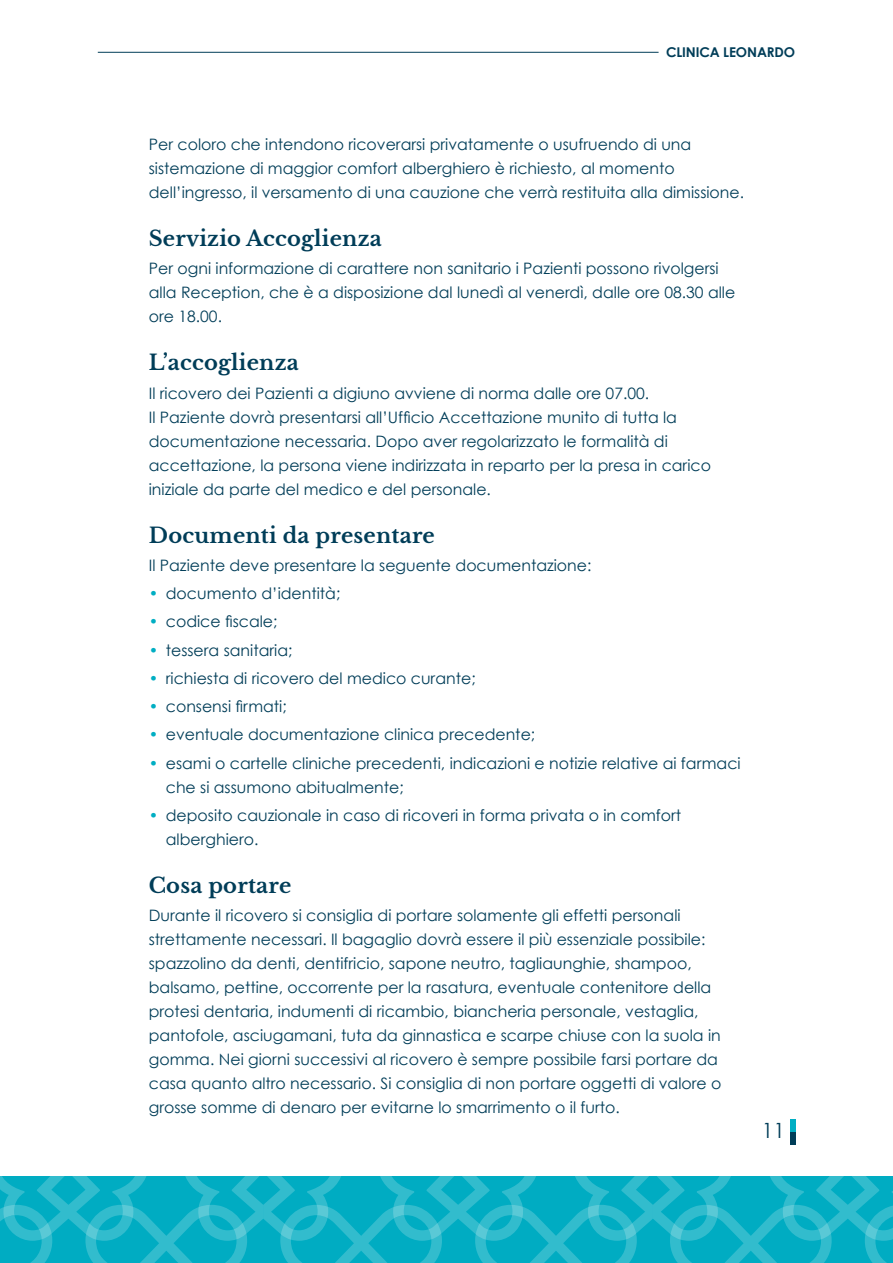
<style>
.page{position:relative;width:893px;height:1263px;background:#fff}
.page>*{position:absolute;margin:0;border:0;box-sizing:border-box;transform-origin:0 0}
.t1{font:700 21px "Libre Baskerville";letter-spacing:.01em;color:#003d58}
.t2{font:21px "Century Gothic";color:#003d58}
.t3{font:15.75px/24px "Century Gothic";color:#003d58}
.t4{font:700 13.5px "Century Gothic";letter-spacing:-.01em;color:#003d58}
.s1{color:#00aec3}
</style>
<div class="page">
<svg style="left:0;top:1176px;width:893px;height:87px;background:#14b2c6"></svg>
<div style="left:790px;top:1132px;width:5px;height:12px;background:#003d58"></div>
<div style="left:790px;top:1119px;width:5px;height:13px;background:#00aec3"></div>
<hr style="left:98px;top:52px;width:561px;height:1px;background:#003d58">
<p class="t4" style="left:666px;top:44px;width:131px">CLINICA LEONARDO</p>
<p class="t3" style="left:149px;top:132px;width:597px">Per coloro che intendono ricoverarsi privatamente o usufruendo di una sistemazione di maggior comfort alberghiero è richiesto, al momento dell’ingresso, il versamento di una cauzione che verrà restituita alla dimissione.</p>
<h1 class="t1" style="left:149px;top:226px;width:235px">Servizio Accoglienza</h1>
<p class="t3" style="left:149px;top:256px;width:588px">Per ogni informazione di carattere non sanitario i Pazienti possono rivolgersi alla Reception, che è a disposizione dal lunedì al venerdì, dalle ore 08.30 alle ore 18.00.</p>
<h1 class="t1" style="left:149px;top:350px;width:152px">L’accoglienza</h1>
<p class="t3" style="left:149px;top:381px;width:564px">Il ricovero dei Pazienti a digiuno avviene di norma dalle ore 07.00.<br>Il Paziente dovrà presentarsi all’Ufficio Accettazione munito di tutta la documentazione necessaria. Dopo aver regolarizzato le formalità di accettazione, la persona viene indirizzata in reparto per la presa in carico iniziale da parte del medico e del personale.</p>
<h1 class="t1" style="left:149px;top:522px;width:287px">Documenti da presentare</h1>
<p class="t3" style="left:149px;top:553px;width:444px">Il Paziente deve presentare la seguente documentazione:</p>
<p class="t3" style="left:149px;top:581px;width:193px"><span class="s1">•</span> documento d’identità;</p>
<p class="t3" style="left:149px;top:609px;width:130px"><span class="s1">•</span> codice fiscale;</p>
<p class="t3" style="left:149px;top:638px;width:145px"><span class="s1">•</span> tessera sanitaria;</p>
<p class="t3" style="left:149px;top:666px;width:328px"><span class="s1">•</span> richiesta di ricovero del medico curante;</p>
<p class="t3" style="left:149px;top:694px;width:139px"><span class="s1">•</span> consensi firmati;</p>
<p class="t3" style="left:149px;top:722px;width:388px"><span class="s1">•</span> eventuale documentazione clinica precedente;</p>
<p class="t3" style="left:166px;top:751px;width:576px;text-indent:-17px"><span class="s1">•</span> esami o cartelle cliniche precedenti, indicazioni e notizie relative ai farmaci che si assumono abitualmente;</p>
<p class="t3" style="left:166px;top:803px;width:517px;text-indent:-17px"><span class="s1">•</span> deposito cauzionale in caso di ricoveri in forma privata o in comfort alberghiero.</p>
<h1 class="t1" style="left:149px;top:872px;width:144px">Cosa portare</h1>
<p class="t3" style="left:149px;top:903px;width:574px">Durante il ricovero si consiglia di portare solamente gli effetti personali strettamente necessari. Il bagaglio dovrà essere il più essenziale possibile: spazzolino da denti, dentifricio, sapone neutro, tagliaunghie, shampoo, balsamo, pettine, occorrente per la rasatura, eventuale contenitore della protesi dentaria, indumenti di ricambio, biancheria personale, vestaglia, pantofole, asciugamani, tuta da ginnastica e scarpe chiuse con la suola in gomma. Nei giorni successivi al ricovero è sempre possibile farsi portare da casa quanto altro necessario. Si consiglia di non portare oggetti di valore o grosse somme di denaro per evitarne lo smarrimento o il furto.</p>
<h1 class="t2" style="left:762px;top:1118px;width:25px">11</h1>
</div>
